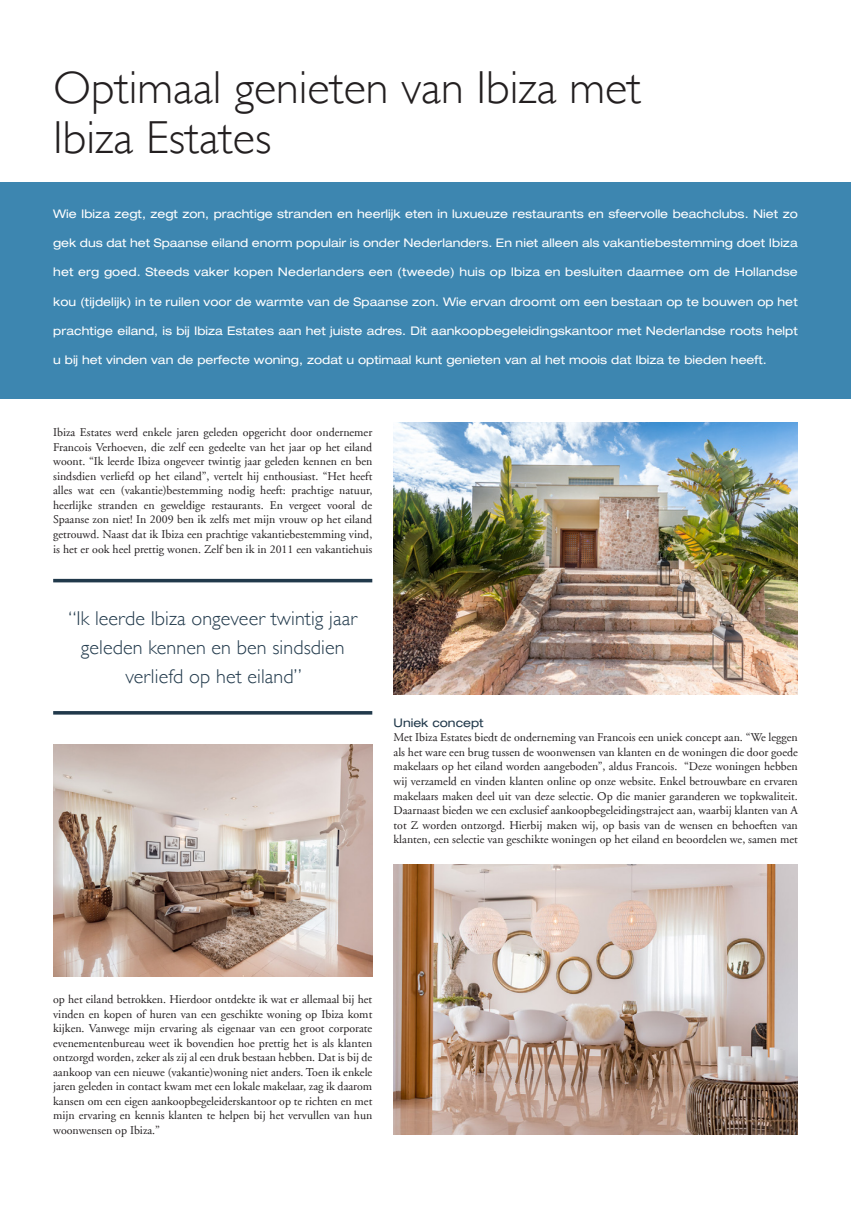
<style>
.page{position:relative;width:851px;height:1205px;background:#fff}
.page>*{position:absolute;margin:0;border:0;box-sizing:border-box;transform-origin:0 0}
.t1{font:300 46.25px "Gill Sans";color:#231f20}
.streamer{font:300 20px "Gill Sans";letter-spacing:.005em;color:#21394b}
.bodytekst{font:11.88px/14.5px "Adobe Garamond";color:#231f20;text-align:justify}
.intro{font:expanded 11.88px "Helvetica Neue LT Std";color:#fff}
.tussenkop{font:expanded 11.88px "Helvetica Neue LT Std";color:#21394b}
</style>
<div class="page">
<div style="left:0;top:182px;width:850px;height:216px;background:#3d86b0"></div>
<img style="left:393px;top:423px;width:404px;height:272px">
<img style="left:53px;top:744px;width:319px;height:233px">
<hr style="left:53px;top:579px;width:319px;height:3px;background:#21394b">
<hr style="left:53px;top:711px;width:319px;height:3px;background:#21394b">
<img style="left:393px;top:864px;width:404px;height:270px">
<p class="t1" style="left:53px;top:51px;width:589px">Optimaal genieten van Ibiza met</p>
<p class="t1" style="left:53px;top:101px;width:220px">Ibiza Estates</p>
<p class="intro" style="left:53px;top:207px;width:746px">Wie Ibiza zegt, zegt zon, prachtige stranden en heerlijk eten in luxueuze restaurants en sfeervolle beachclubs. Niet zo</p>
<p class="intro" style="left:53px;top:236px;width:746px">gek dus dat het Spaanse eiland enorm populair is onder Nederlanders. En niet alleen als vakantiebestemming doet Ibiza</p>
<p class="intro" style="left:53px;top:265px;width:746px">het erg goed. Steeds vaker kopen Nederlanders een (tweede) huis op Ibiza en besluiten daarmee om de Hollandse</p>
<p class="intro" style="left:53px;top:294px;width:746px">kou (tijdelijk) in te ruilen voor de warmte van de Spaanse zon. Wie ervan droomt om een bestaan op te bouwen op het</p>
<p class="intro" style="left:53px;top:323px;width:746px">prachtige eiland, is bij Ibiza Estates aan het juiste adres. Dit aankoopbegeleidingskantoor met Nederlandse roots helpt</p>
<p class="intro" style="left:53px;top:352px;width:715px">u bij het vinden van de perfecte woning, zodat u optimaal kunt genieten van al het moois dat Ibiza te bieden heeft.</p>
<p class="bodytekst" style="left:53px;top:425px;width:320px">Ibiza Estates werd enkele jaren geleden opgericht door ondernemer Francois Verhoeven, die zelf een gedeelte van het jaar op het eiland woont. “Ik leerde Ibiza ongeveer twintig jaar geleden kennen en ben sindsdien verliefd op het eiland”, vertelt hij enthousiast. “Het heeft alles wat een (vakantie)bestemming nodig heeft: prachtige natuur, heerlijke stranden en geweldige restaurants. En vergeet vooral de Spaanse zon niet! In 2009 ben ik zelfs met mijn vrouw op het eiland getrouwd. Naast dat ik Ibiza een prachtige vakantiebestemming vind, is het er ook heel prettig wonen. Zelf ben ik in 2011 een vakantiehuis</p>
<p class="streamer" style="left:68px;top:603px;width:290px">“Ik leerde Ibiza ongeveer twintig jaar</p>
<p class="streamer" style="left:81px;top:632px;width:265px">geleden kennen en ben sindsdien</p>
<p class="streamer" style="left:125px;top:661px;width:178px">verliefd op het eiland”</p>
<p class="tussenkop" style="left:393px;top:715px;width:91px">Uniek concept</p>
<p class="bodytekst" style="left:393px;top:731px;width:405px">Met Ibiza Estates biedt de onderneming van Francois een uniek concept aan. “We leggen als het ware een brug tussen de woonwensen van klanten en de woningen die door goede makelaars op het eiland worden aangeboden”, aldus Francois. “Deze woningen hebben wij verzameld en vinden klanten online op onze website. Enkel betrouwbare en ervaren makelaars maken deel uit van deze selectie. Op die manier garanderen we topkwaliteit.<br>Daarnaast bieden we een exclusief aankoopbegeleidingstraject aan, waarbij klanten van A tot Z worden ontzorgd. Hierbij maken wij, op basis van de wensen en behoeften van klanten, een selectie van geschikte woningen op het eiland en beoordelen we, samen met</p>
<p class="bodytekst" style="left:53px;top:992px;width:320px">op het eiland betrokken. Hierdoor ontdekte ik wat er allemaal bij het vinden en kopen of huren van een geschikte woning op Ibiza komt kijken. Vanwege mijn ervaring als eigenaar van een groot corporate evenementenbureau weet ik bovendien hoe prettig het is als klanten ontzorgd worden, zeker als zij al een druk bestaan hebben. Dat is bij de aankoop van een nieuwe (vakantie)woning niet anders. Toen ik enkele jaren geleden in contact kwam met een lokale makelaar, zag ik daarom kansen om een eigen aankoopbegeleiderskantoor op te richten en met mijn ervaring en kennis klanten te helpen bij het vervullen van hun woonwensen op Ibiza.”</p>
</div>
